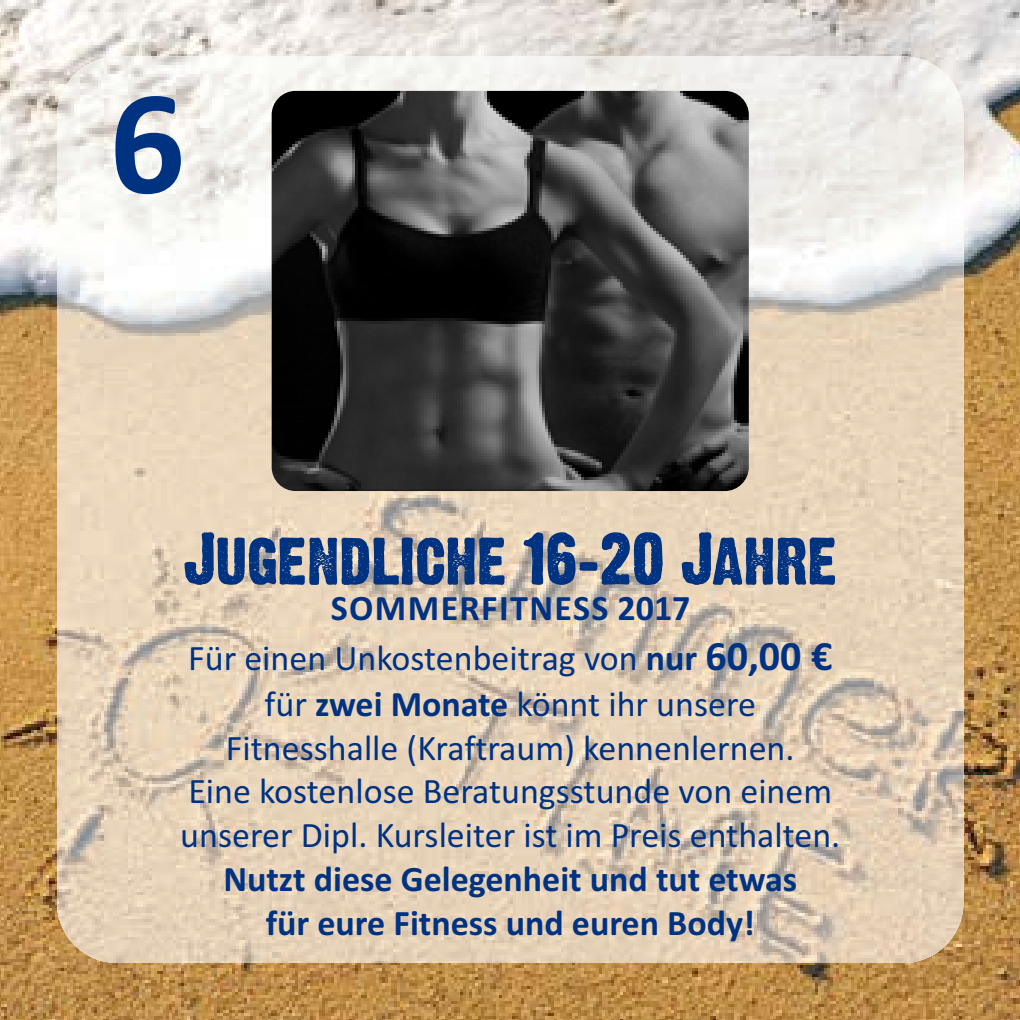
<style>
.page{position:relative;width:1020px;height:1020px;background:#fff}
.page>*{position:absolute;margin:0;border:0;box-sizing:border-box;transform-origin:0 0}
.t1{font:700 150px "Calibri";color:#003282}
.t2{font:65.7px "Dirty Headline";color:#003282}
.t3{font:36px/44.1px "Calibri";color:#003282;text-align:center}
.t4{font:700 36px/44.1px "Calibri";color:#003282;text-align:center}
.s1{font-weight:700}
.s2{font-weight:700;font-size:42px}
</style>
<div class="page">
<img style="left:0;top:0;width:1020px;height:1020px">
<img style="left:57px;top:56px;width:906px;height:907px;border-radius:60px">
<img style="left:272px;top:91px;width:477px;height:400px;border-radius:24px">
<h1 class="t1" style="left:109px;top:91px;width:78px">6</h1>
<h2 class="t2" style="left:184px;top:524px;width:655px">JUGENDLICHE 16-20 JAHRE</h2>
<p class="t3" style="left:188px;top:587px;width:646px;line-height:49.5px"><span class="s1">SOMMERFITNESS 2017<br></span>Für einen Unkostenbeitrag von <span class="s1">nur</span> <span class="s2">60,00 €</span></p>
<p class="t3" style="left:180px;top:685px;width:662px">für <span class="s1">zwei Monate</span> könnt ihr unsere Fitnesshalle (Kraftraum) kennenlernen.<br>Eine kostenlose Beratungsstunde von einem unserer Dipl. Kursleiter ist im Preis enthalten.</p>
<p class="t4" style="left:223px;top:860px;width:575px">Nutzt diese Gelegenheit und tut etwas für eure Fitness und euren Body!</p>
</div>
